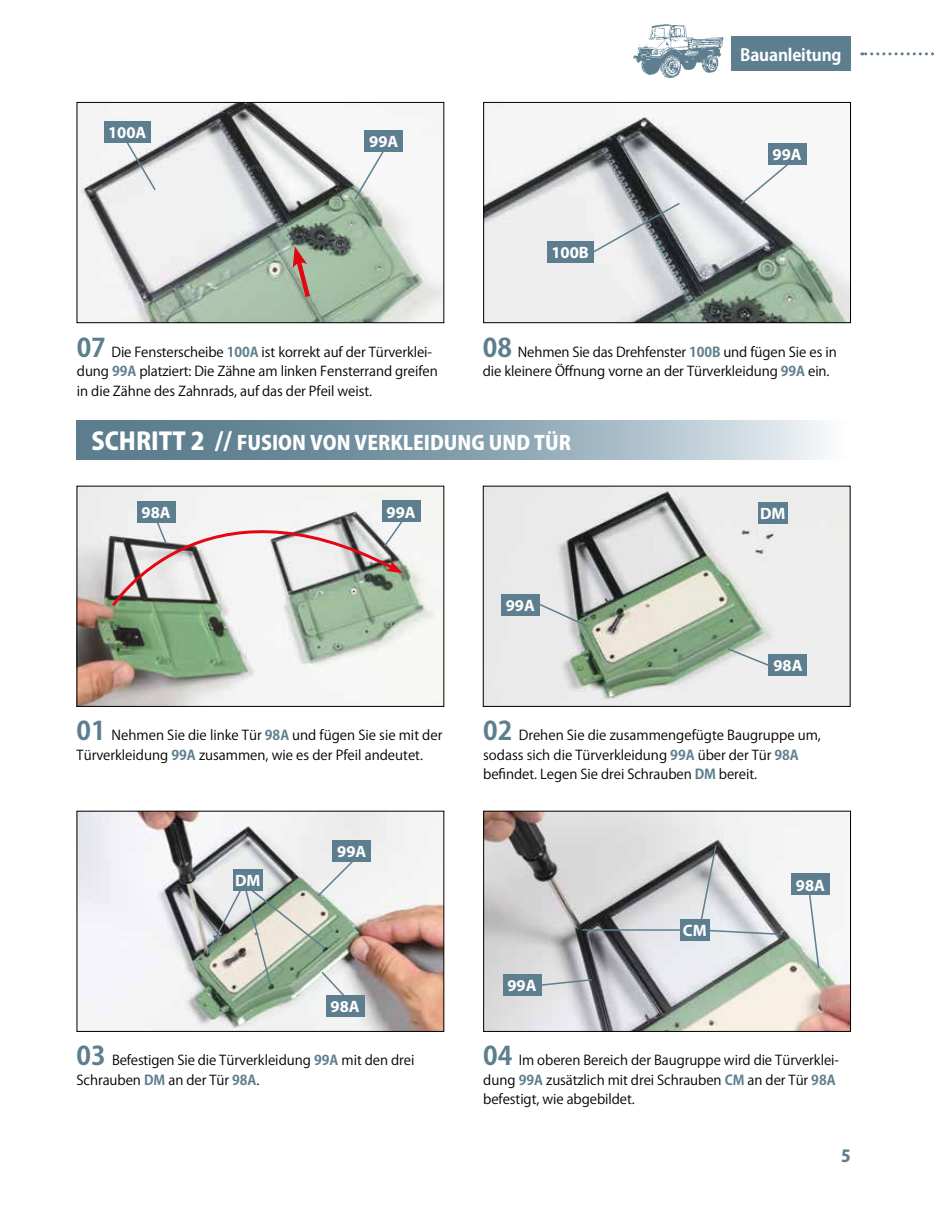
<style>
.page{position:relative;width:936px;height:1212px;background:#fff}
.page>*{position:absolute;margin:0;border:0;box-sizing:border-box;transform-origin:0 0}
.t1{font:800 19.5px "Koz Go Pro";color:#fff}
.t2{font:700 16.5px "Myriad Pro";color:#fff}
.t3{font:700 16.5px "Koz Go Pro";letter-spacing:-.01em;color:#fff}
.t4{font:800 16.5px "Koz Go Pro";color:#5d7e8e}
.t5{font:13.5px/19.5px "Koz Go Pro";letter-spacing:-.005em;color:#000}
.s1{font-weight:700;font-size:25.5px;color:#5d7e8e}
.s2{font-weight:700;color:#5d7e8e}
.s3{font-size:24px}
</style>
<div class="page">
<svg style="left:861px;top:52px;width:73px;height:3px"></svg>
<img style="left:633px;top:24px;width:91px;height:54px">
<div style="left:731px;top:37px;width:119px;height:34px;background:#5d7e8e"></div>
<img style="left:79px;top:104px;width:363px;height:217px">
<div style="left:77px;top:102px;width:367px;height:221px;border:1px solid #000"></div>
<img style="left:485px;top:104px;width:363px;height:217px">
<div style="left:483px;top:102px;width:367px;height:221px;border:1px solid #000"></div>
<img style="left:79px;top:488px;width:363px;height:217px">
<div style="left:77px;top:486px;width:367px;height:221px;border:1px solid #000"></div>
<img style="left:485px;top:488px;width:363px;height:217px">
<div style="left:483px;top:486px;width:367px;height:221px;border:1px solid #000"></div>
<img style="left:79px;top:813px;width:363px;height:217px">
<div style="left:77px;top:811px;width:367px;height:221px;border:1px solid #000"></div>
<img style="left:485px;top:813px;width:363px;height:217px">
<div style="left:483px;top:811px;width:367px;height:221px;border:1px solid #000"></div>
<svg style="left:77px;top:421px;width:750px;height:39px;background:#8ea6b3"></svg>
<svg style="left:353px;top:136px;width:40px;height:65px"></svg>
<div style="left:364px;top:130px;width:39px;height:22px;background:#5d7e8e"></div>
<svg style="left:738px;top:162px;width:52px;height:44px"></svg>
<div style="left:767px;top:143px;width:39px;height:22px;background:#5d7e8e"></div>
<svg style="left:110px;top:485px;width:300px;height:123px"></svg>
<div style="left:382px;top:501px;width:38px;height:21px;background:#5d7e8e"></div>
<svg style="left:725px;top:647px;width:68px;height:29px"></svg>
<div style="left:768px;top:655px;width:39px;height:21px;background:#5d7e8e"></div>
<svg style="left:526px;top:597px;width:63px;height:31px;background:#bfc3c3"></svg>
<div style="left:501px;top:594px;width:38px;height:22px;background:#5d7e8e"></div>
<div style="left:757px;top:502px;width:30px;height:22px;background:#5d7e8e"></div>
<div style="left:333px;top:840px;width:38px;height:21px;background:#5d7e8e"></div>
<div style="left:326px;top:995px;width:38px;height:21px;background:#5d7e8e"></div>
<img style="left:206px;top:845px;width:162px;height:167px">
<hr style="left:582px;top:929px;width:103px;height:2px;background:#5d7e8e">
<svg style="left:697px;top:844px;width:87px;height:92px"></svg>
<svg style="left:807px;top:895px;width:13px;height:75px"></svg>
<div style="left:791px;top:874px;width:38px;height:21px;background:#5d7e8e"></div>
<svg style="left:541px;top:978px;width:52px;height:11px"></svg>
<div style="left:503px;top:974px;width:38px;height:21px;background:#5d7e8e"></div>
<svg style="left:292px;top:246px;width:21px;height:56px"></svg>
<div style="left:233px;top:869px;width:30px;height:21px;background:#5d7e8e"></div>
<div style="left:679px;top:919px;width:30px;height:21px;background:#5d7e8e"></div>
<svg style="left:120px;top:132px;width:37px;height:60px"></svg>
<div style="left:104px;top:122px;width:47px;height:21px;background:#5d7e8e"></div>
<svg style="left:581px;top:201px;width:100px;height:59px"></svg>
<div style="left:546px;top:241px;width:47px;height:21px;background:#5d7e8e"></div>
<p class="t2" style="left:108px;top:122px;width:40px">100A</p>
<p class="t2" style="left:369px;top:131px;width:31px">99A</p>
<p class="t2" style="left:551px;top:241px;width:39px">100B</p>
<p class="t3" style="left:740px;top:44px;width:103px">Bauanleitung</p>
<p class="t2" style="left:772px;top:144px;width:31px">99A</p>
<p class="t5" style="left:77px;top:342px;width:362px"><span class="s1">07</span> Die Fensterscheibe <span class="s2">100A</span> ist korrekt auf der Türverklei&shy;dung <span class="s2">99A</span> platziert: Die Zähne am linken Fensterrand greifen in die Zähne des Zahnrads, auf das der Pfeil weist.</p>
<p class="t5" style="left:483px;top:342px;width:355px"><span class="s1">08</span> Nehmen Sie das Drehfenster <span class="s2">100B</span> und fügen Sie es in die kleinere Öffnung vorne an der Türverkleidung <span class="s2">99A</span> ein.</p>
<h1 class="t1" style="left:91px;top:430px;width:481px"><span class="s3">SCHRITT 2 //</span> FUSION VON VERKLEIDUNG UND TÜR</h1>
<p class="t2" style="left:141px;top:501px;width:31px">98A</p>
<p class="t2" style="left:386px;top:501px;width:31px">99A</p>
<p class="t2" style="left:505px;top:595px;width:31px">99A</p>
<p class="t2" style="left:760px;top:503px;width:27px">DM</p>
<p class="t2" style="left:773px;top:655px;width:31px">98A</p>
<p class="t5" style="left:77px;top:726px;width:367px"><span class="s1">01</span> Nehmen Sie die linke Tür <span class="s2">98A</span> und fügen Sie sie mit der<br>Türverkleidung <span class="s2">99A</span> zusammen, wie es der Pfeil andeutet.</p>
<p class="t5" style="left:483px;top:726px;width:339px"><span class="s1">02</span> Drehen Sie die zusammengefügte Baugruppe um, sodass sich die Türverkleidung <span class="s2">99A</span> über der Tür <span class="s2">98A </span>befindet. Legen Sie drei Schrauben <span class="s2">DM</span> bereit.</p>
<p class="t2" style="left:235px;top:869px;width:27px">DM</p>
<p class="t2" style="left:337px;top:841px;width:31px">99A</p>
<p class="t2" style="left:330px;top:995px;width:31px">98A</p>
<p class="t2" style="left:507px;top:975px;width:31px">99A</p>
<p class="t2" style="left:682px;top:920px;width:25px">CM</p>
<p class="t2" style="left:795px;top:874px;width:31px">98A</p>
<p class="t5" style="left:77px;top:1051px;width:339px"><span class="s1">03</span> Befestigen Sie die Türverkleidung <span class="s2">99A</span> mit den drei<br>Schrauben <span class="s2">DM</span> an der Tür <span class="s2">98A</span>.</p>
<p class="t5" style="left:483px;top:1051px;width:357px"><span class="s1">04</span> Im oberen Bereich der Baugruppe wird die Türverklei&shy;dung <span class="s2">99A</span> zusätzlich mit drei Schrauben <span class="s2">CM</span> an der Tür <span class="s2">98A </span>befestigt, wie abgebildet.</p>
<p class="t4" style="left:841px;top:1145px;width:11px">5</p>
</div>
